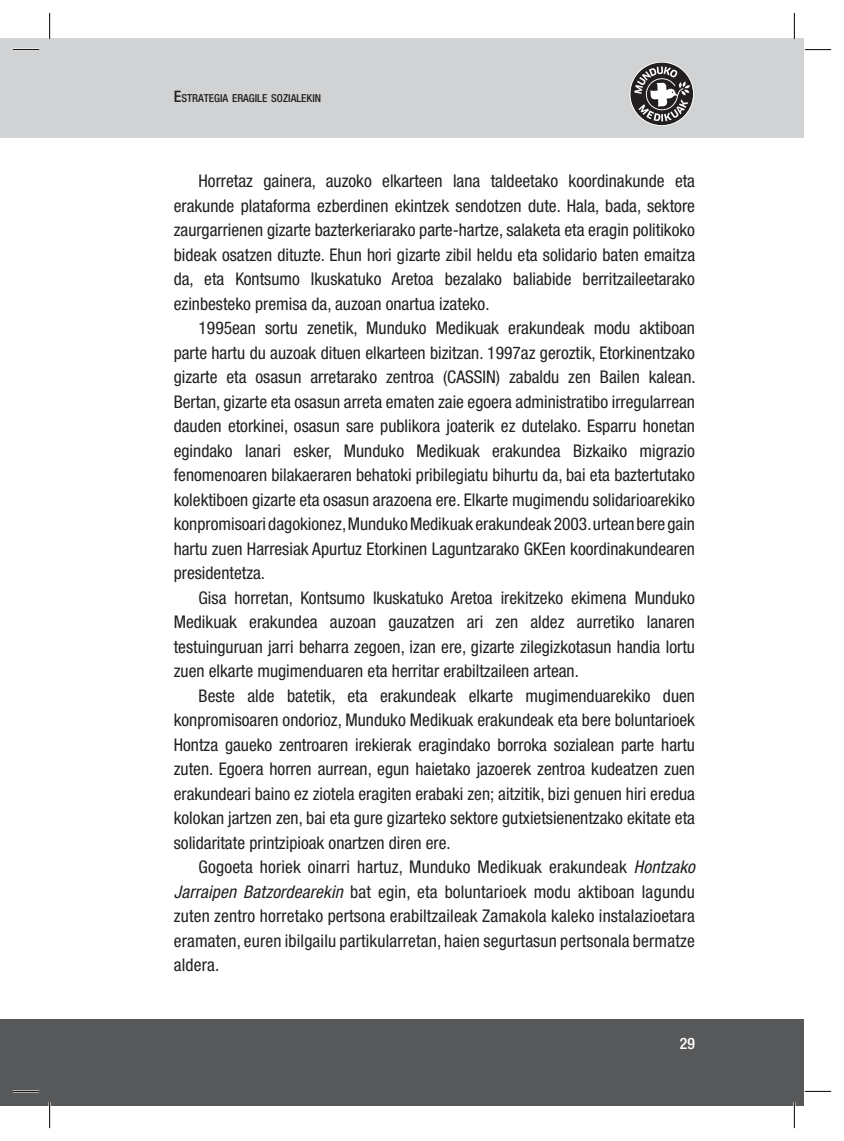
<style>
.page{position:relative;width:844px;height:1141px;background:#fff}
.page>*{position:absolute;margin:0;border:0;box-sizing:border-box;transform-origin:0 0}
.t1{font:condensed 17.5px/24.5px "Helvetica Neue";color:#231f20;text-align:justify}
.t2{font:500 condensed 15.75px "Helvetica Neue";color:#fff}
.t3{font:500 condensed 11.03px "Helvetica Neue";color:#231f20}
.s1{font-size:15.75px}
.s2{font-style:italic}
</style>
<div class="page">
<div style="left:0;top:39px;width:50px;height:99px;background:#d1d2d4"></div>
<div style="left:0;top:1019px;width:50px;height:86px;background:#57585a"></div>
<div style="left:50px;top:39px;width:754px;height:99px;background:#d1d2d4"></div>
<div style="left:50px;top:1019px;width:754px;height:86px;background:#57585a"></div>
<svg style="left:629px;top:62px;width:64px;height:64px"></svg>
<hr style="left:13px;top:49px;width:26px;height:2px;background:#fff">
<hr style="left:13px;top:1090px;width:26px;height:2px;background:#fff">
<hr style="left:49px;top:1102px;width:2px;height:26px;background:#fff">
<hr style="left:793px;top:1102px;width:2px;height:26px;background:#fff">
<svg style="left:13px;top:49px;width:26px;height:1px"></svg>
<svg style="left:804px;top:49px;width:26px;height:1px"></svg>
<svg style="left:13px;top:1091px;width:26px;height:1px"></svg>
<svg style="left:804px;top:1091px;width:26px;height:1px"></svg>
<svg style="left:49px;top:13px;width:1px;height:26px"></svg>
<svg style="left:49px;top:1102px;width:1px;height:26px"></svg>
<svg style="left:793px;top:13px;width:1px;height:26px"></svg>
<svg style="left:793px;top:1102px;width:1px;height:26px"></svg>
<p class="t3" style="left:174px;top:91px;width:149px"><span class="s1">E</span>STRATEGIA ERAGILE SOZIALEKIN</p>
<p class="t1" style="left:174px;top:169px;width:522px;text-indent:25px">Horretaz gainera, auzoko elkarteen lana taldeetako koordinakunde eta erakunde plataforma ezberdinen ekintzek sendotzen dute. Hala, bada, sektore zaurgarrienen gizarte bazterkeriarako parte-hartze, salaketa eta eragin politikoko bideak osatzen dituzte. Ehun hori gizarte zibil heldu eta solidario baten emaitza da, eta Kontsumo Ikuskatuko Aretoa bezalako baliabide berritzaileetarako ezinbesteko premisa da, auzoan onartua izateko.</p>
<p class="t1" style="left:174px;top:316px;width:523px;text-indent:25px">1995ean sortu zenetik, Munduko Medikuak erakundeak modu aktiboan parte hartu du auzoak dituen elkarteen bizitzan. 1997az geroztik, Etorkinentzako gizarte eta osasun arretarako zentroa (CASSIn) zabaldu zen Bailen kalean.<br>Bertan, gizarte eta osasun arreta ematen zaie egoera administratibo irregularrean dauden etorkinei, osasun sare publikora joaterik ez dutelako. Esparru honetan egindako lanari esker, Munduko Medikuak erakundea Bizkaiko migrazio fenomenoaren bilakaeraren behatoki pribilegiatu bihurtu da, bai eta baztertutako kolektiboen gizarte eta osasun arazoena ere. Elkarte mugimendu solidarioarekiko konpromisoari dagokionez, Munduko Medikuak erakundeak 2003. urtean bere gain hartu zuen Harresiak Apurtuz Etorkinen Laguntzarako GKEen koordinakundearen presidentetza.</p>
<p class="t1" style="left:174px;top:585px;width:522px;text-indent:25px">Gisa horretan, Kontsumo Ikuskatuko Aretoa irekitzeko ekimena Munduko Medikuak erakundea auzoan gauzatzen ari zen aldez aurretiko lanaren testuinguruan jarri beharra zegoen, izan ere, gizarte zilegizkotasun handia lortu zuen elkarte mugimenduaren eta herritar erabiltzaileen artean.</p>
<p class="t1" style="left:174px;top:683px;width:522px;text-indent:25px">Beste alde batetik, eta erakundeak elkarte mugimenduarekiko duen konpromisoaren ondorioz, Munduko Medikuak erakundeak eta bere boluntarioek Hontza gaueko zentroaren irekierak eragindako borroka sozialean parte hartu zuten. Egoera horren aurrean, egun haietako jazoerek zentroa kudeatzen zuen erakundeari baino ez ziotela eragiten erabaki zen; aitzitik, bizi genuen hiri eredua kolokan jartzen zen, bai eta gure gizarteko sektore gutxietsienentzako ekitate eta solidaritate printzipioak onartzen diren ere.</p>
<p class="t1" style="left:174px;top:855px;width:522px;text-indent:25px">Gogoeta horiek oinarri hartuz, Munduko Medikuak erakundeak <span class="s2">Hontzako Jarraipen Batzordearekin</span> bat egin, eta boluntarioek modu aktiboan lagundu zuten zentro horretako pertsona erabiltzaileak Zamakola kaleko instalazioetara eramaten, euren ibilgailu partikularretan, haien segurtasun pertsonala bermatze aldera.</p>
<p class="t2" style="left:679px;top:1034px;width:17px">29</p>
</div>
